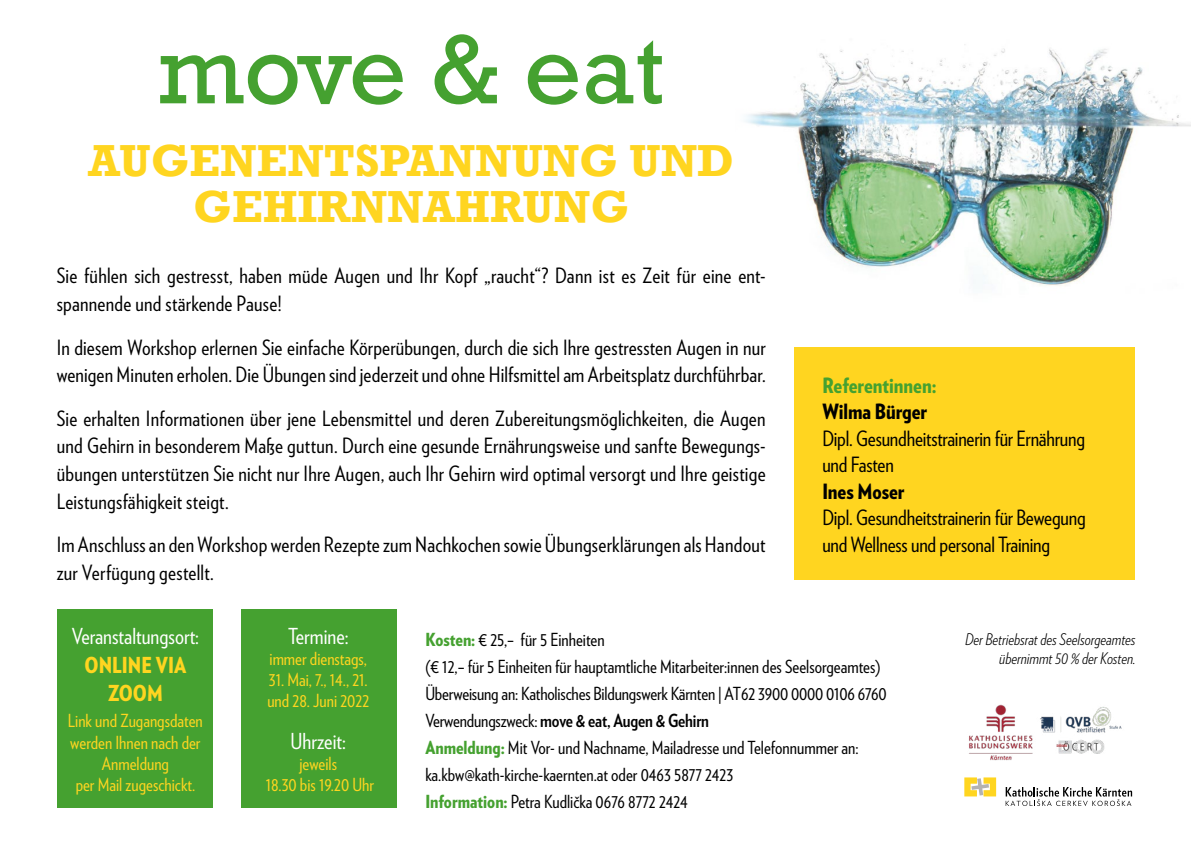
<style>
.page{position:relative;width:1191px;height:842px;background:#fff}
.page>*{position:absolute;margin:0;border:0;box-sizing:border-box;transform-origin:0 0}
.t1{font:100px "Rockwell";color:#45a130}
.t2{font:700 46px/46px "Rockwell";color:#ffd520;text-align:center}
.t3{font:22px "Verlag Condensed";color:#fff}
.t4{font:900 22px/27.2px "Verlag Condensed";color:#ffd520;text-align:center}
.t5{font:21px/27.6px "Verlag Condensed";letter-spacing:.005em;color:#000}
.t6{font:900 21px "Verlag Condensed";color:#000}
.t7{font:900 21px "Verlag Condensed";color:#45a130}
.t8{font:18px/27px "Verlag Condensed";color:#000}
.t9{font:18px/21.2px "Verlag Condensed";color:#ffd520;text-align:center}
.t10{font:italic 300 16px/19.2px "Verlag Condensed";color:#000;text-align:right}
.s1{font-weight:900;color:#45a130}
.s2{font-weight:700}
</style>
<div class="page">
<img style="left:745px;top:44px;width:446px;height:242px">
<div style="left:794px;top:347px;width:340px;height:233px;background:#ffd520"></div>
<div style="left:57px;top:609px;width:156px;height:199px;background:#45a130"></div>
<div style="left:241px;top:609px;width:156px;height:199px;background:#45a130"></div>
<img style="left:969px;top:704px;width:153px;height:57px">
<svg style="left:964px;top:777px;width:32px;height:19px"></svg>
<svg style="left:1005px;top:787px;width:127px;height:19px"></svg>
<h1 class="t1" style="left:157px;top:12px;width:509px">move &amp; eat</h1>
<h2 class="t2" style="left:88px;top:138px;width:647px">AUGENENTSPANNUNG UND<br>GEHIRNNAHRUNG</h2>
<p class="t5" style="left:57px;top:261px;width:710px">Sie fühlen sich gestresst, haben müde Augen und Ihr Kopf „raucht“? Dann ist es Zeit für eine ent&shy;spannende und stärkende Pause!</p>
<p class="t5" style="left:57px;top:332px;width:710px">In diesem Workshop erlernen Sie einfache Körperübungen, durch die sich Ihre gestressten Augen in nur wenigen Minuten erholen. Die Übungen sind jederzeit und ohne Hilfsmittel am Arbeitsplatz durchführbar.</p>
<p class="t5" style="left:57px;top:404px;width:710px;text-align:justify">Sie erhalten Informationen über jene Lebensmittel und deren Zubereitungsmöglichkeiten, die Augen und Gehirn in besonderem Maße guttun. Durch eine gesunde Ernährungsweise und sanfte Bewegungs&shy;übungen unterstützen Sie nicht nur Ihre Augen, auch Ihr Gehirn wird optimal versorgt und Ihre geistige Leistungsfähigkeit steigt.</p>
<p class="t5" style="left:57px;top:530px;width:710px">Im Anschluss an den Workshop werden Rezepte zum Nachkochen sowie Übungserklärungen als Handout zur Verfügung gestellt.</p>
<p class="t7" style="left:822px;top:369px;width:116px">Referentinnen:</p>
<p class="t6" style="left:822px;top:395px;width:106px">Wilma Bürger</p>
<p class="t5" style="left:822px;top:424px;width:264px;line-height:26.6px">Dipl. Gesundheitstrainerin für Ernährung und Fasten</p>
<p class="t6" style="left:822px;top:475px;width:84px">Ines Moser</p>
<p class="t5" style="left:822px;top:503px;width:265px;line-height:26.6px">Dipl. Gesundheitstrainerin für Bewegung und Wellness und personal Training</p>
<p class="t3" style="left:72px;top:621px;width:129px">Veranstaltungsort:</p>
<p class="t4" style="left:85px;top:651px;width:103px">ONLINE VIA<br>ZOOM</p>
<p class="t9" style="left:68px;top:710px;width:136px">Link und Zugangsdaten werden Ihnen nach der<br>Anmeldung<br>per Mail zugeschickt.</p>
<p class="t3" style="left:288px;top:621px;width:62px">Termine:</p>
<p class="t9" style="left:269px;top:647px;width:99px">immer dienstags,</p>
<p class="t9" style="left:267px;top:668px;width:103px;text-align:left">31. Mai, 7., 14., 21. und 28. Juni 2022</p>
<p class="t3" style="left:291px;top:726px;width:57px">Uhrzeit:</p>
<p class="t9" style="left:266px;top:752px;width:110px">jeweils<br>18.30 bis 19.20 Uhr</p>
<p class="t8" style="left:425px;top:626px;width:463px"><span class="s1">Kosten:</span> € 25,– für 5 Einheiten<br>(€ 12,– für 5 Einheiten für hauptamtliche Mitarbeiter:innen des Seelsorgeamtes)<br>Überweisung an: Katholisches Bildungswerk Kärnten | AT62 3900 0000 0106 6760<br>Verwendungszweck: <span class="s2">move &amp; eat, Augen &amp; Gehirn<br></span><span class="s1">Anmeldung:</span> Mit Vor- und Nachname, Mailadresse und Telefonnummer an: ka.kbw@kath-kirche-kaernten.at oder 0463 5877 2423<br><span class="s1">Information:</span> Petra Kudlička 0676 8772 2424</p>
<p class="t10" style="left:965px;top:629px;width:172px">Der Betriebsrat des Seelsorgeamtes übernimmt 50 % der Kosten.</p>
</div>
